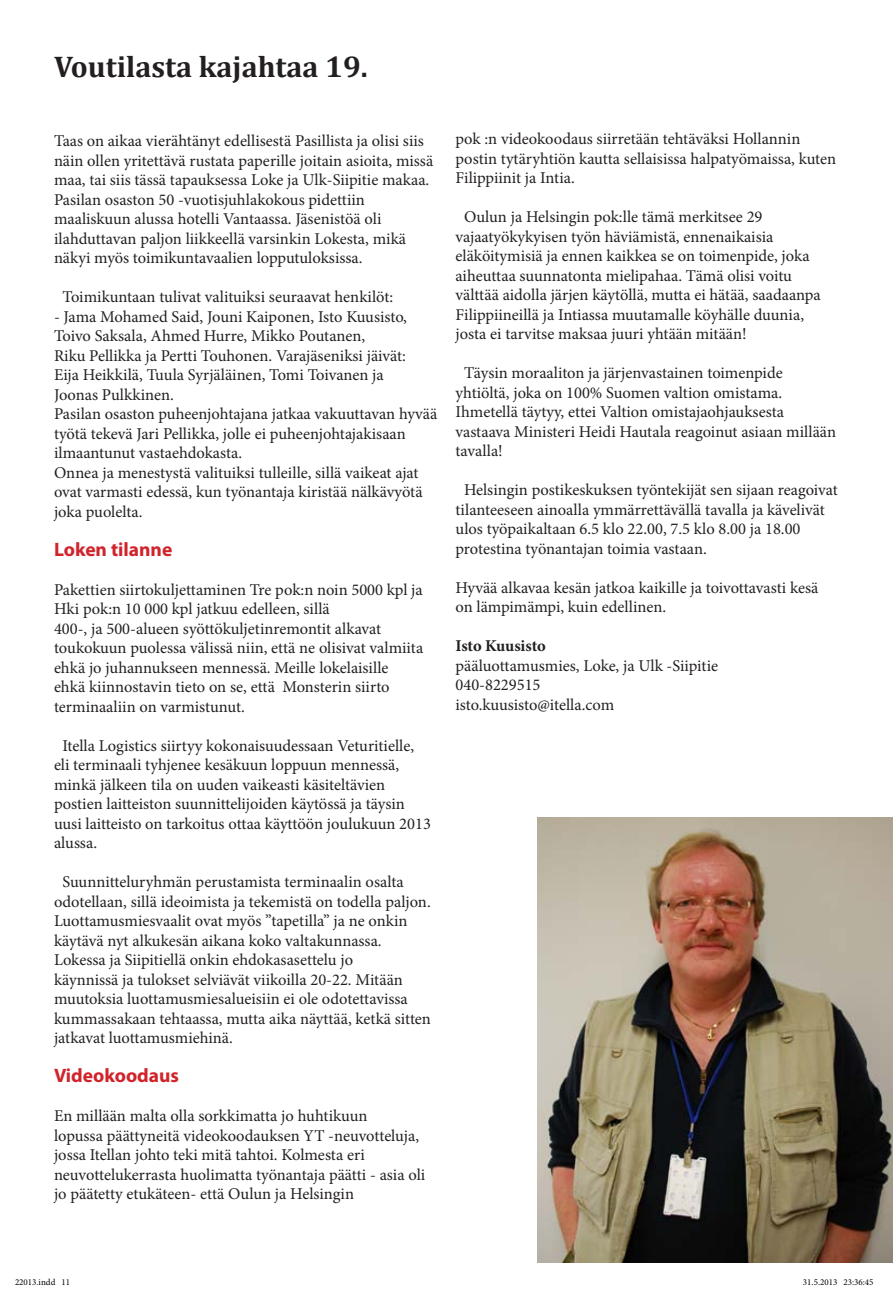
<style>
.page{position:relative;width:893px;height:1290px;background:#fff}
.page>*{position:absolute;margin:0;border:0;box-sizing:border-box;transform-origin:0 0}
.t1{font:700 30px "Cambria";color:#231f20}
.t2{font:700 19.5px "Myriad Pro";color:#d1232a}
.t3{font:16.5px/19.5px "Minion Pro";color:#231f20}
.t4{font:700 16.5px "Minion Pro";letter-spacing:-.005em;color:#231f20}
.t5{font:9px "Minion Pro";color:#000}
</style>
<div class="page">
<img style="left:537px;top:817px;width:356px;height:446px">
<h1 class="t1" style="left:54px;top:46px;width:315px">Voutilasta kajahtaa 19.</h1>
<p class="t3" style="left:54px;top:131px;width:381px">Taas on aikaa vierähtänyt edellisestä Pasillista ja olisi siis näin ollen yritettävä rustata paperille joitain asioita, missä maa, tai siis tässä tapauksessa Loke ja Ulk-Siipitie makaa.<br>Pasilan osaston 50 -vuotisjuhlakokous pidettiin maaliskuun alussa hotelli Vantaassa. Jäsenistöä oli ilahduttavan paljon liikkeellä varsinkin Lokesta, mikä näkyi myös toimikuntavaalien lopputuloksissa.</p>
<p class="t3" style="left:63px;top:287px;width:332px">Toimikuntaan tulivat valituiksi seuraavat henkilöt:</p>
<p class="t3" style="left:54px;top:307px;width:385px">- Jama Mohamed Said, Jouni Kaiponen, Isto Kuusisto, Toivo Saksala, Ahmed Hurre, Mikko Poutanen,<br>Riku Pellikka ja Pertti Touhonen. Varajäseniksi jäivät:<br>Eija Heikkilä, Tuula Syrjäläinen, Tomi Toivanen ja<br>Joonas Pulkkinen.<br>Pasilan osaston puheenjohtajana jatkaa vakuuttavan hyvää työtä tekevä Jari Pellikka, jolle ei puheenjohtajakisaan ilmaantunut vastaehdokasta.<br>Onnea ja menestystä valituiksi tulleille, sillä vaikeat ajat ovat varmasti edessä, kun työnantaja kiristää nälkävyötä joka puolelta.</p>
<p class="t2" style="left:54px;top:537px;width:120px">Loken tilanne</p>
<p class="t3" style="left:54px;top:580px;width:371px">Pakettien siirtokuljettaminen Tre pok:n noin 5000 kpl ja Hki pok:n 10 000 kpl jatkuu edelleen, sillä<br>400-, ja 500-alueen syöttökuljetinremontit alkavat toukokuun puolessa välissä niin, että ne olisivat valmiita ehkä jo juhannukseen mennessä. Meille lokelaisille ehkä kiinnostavin tieto on se, että Monsterin siirto terminaaliin on varmistunut.</p>
<p class="t3" style="left:54px;top:736px;width:378px;text-indent:9px">Itella Logistics siirtyy kokonaisuudessaan Veturitielle, eli terminaali tyhjenee kesäkuun loppuun mennessä, minkä jälkeen tila on uuden vaikeasti käsiteltävien postien laitteiston suunnittelijoiden käytössä ja täysin uusi laitteisto on tarkoitus ottaa käyttöön joulukuun 2013 alussa.</p>
<p class="t3" style="left:54px;top:872px;width:378px;text-indent:9px">Suunnitteluryhmän perustamista terminaalin osalta odotellaan, sillä ideoimista ja tekemistä on todella paljon.<br>Luottamusmiesvaalit ovat myös ”tapetilla” ja ne onkin käytävä nyt alkukesän aikana koko valtakunnassa.<br>Lokessa ja Siipitiellä onkin ehdokasasettelu jo<br>käynnissä ja tulokset selviävät viikoilla 20-22. Mitään muutoksia luottamusmiesalueisiin ei ole odotettavissa kummassakaan tehtaassa, mutta aika näyttää, ketkä sitten jatkavat luottamusmiehinä.</p>
<p class="t2" style="left:54px;top:1063px;width:127px">Videokoodaus</p>
<p class="t3" style="left:54px;top:1106px;width:373px">En millään malta olla sorkkimatta jo huhtikuun<br>lopussa päättyneitä videokoodauksen YT -neuvotteluja, jossa Itellan johto teki mitä tahtoi. Kolmesta eri neuvottelukerrasta huolimatta työnantaja päätti - asia oli jo päätetty etukäteen- että Oulun ja Helsingin</p>
<p class="t3" style="left:455px;top:129px;width:382px">pok :n videokoodaus siirretään tehtäväksi Hollannin postin tytäryhtiön kautta sellaisissa halpatyömaissa, kuten<br>Filippiinit ja Intia.</p>
<p class="t3" style="left:455px;top:207px;width:367px;text-indent:9px">Oulun ja Helsingin pok:lle tämä merkitsee 29 vajaatyökykyisen työn häviämistä, ennenaikaisia eläköitymisiä ja ennen kaikkea se on toimenpide, joka aiheuttaa suunnatonta mielipahaa. Tämä olisi voitu välttää aidolla järjen käytöllä, mutta ei hätää, saadaanpa Filippiineillä ja Intiassa muutamalle köyhälle duunia, josta ei tarvitse maksaa juuri yhtään mitään!</p>
<p class="t3" style="left:455px;top:363px;width:382px;text-indent:9px">Täysin moraaliton ja järjenvastainen toimenpide yhtiöltä, joka on 100% Suomen valtion omistama.<br>Ihmetellä täytyy, ettei Valtion omistajaohjauksesta vastaava Ministeri Heidi Hautala reagoinut asiaan millään tavalla!</p>
<p class="t3" style="left:455px;top:480px;width:384px;text-indent:9px">Helsingin postikeskuksen työntekijät sen sijaan reagoivat tilanteeseen ainoalla ymmärrettävällä tavalla ja kävelivät ulos työpaikaltaan 6.5 klo 22.00, 7.5 klo 8.00 ja 18.00 protestina työnantajan toimia vastaan.</p>
<p class="t3" style="left:455px;top:578px;width:364px">Hyvää alkavaa kesän jatkoa kaikille ja toivottavasti kesä on lämpimämpi, kuin edellinen.</p>
<p class="t4" style="left:455px;top:634px;width:92px">Isto Kuusisto</p>
<p class="t3" style="left:455px;top:656px;width:264px">pääluottamusmies, Loke, ja Ulk -Siipitie<br>040-8229515<br>isto.kuusisto@itella.com</p>
<p class="t5" style="left:15px;top:1276px;width:57px">22013.indd 11</p>
<p class="t5" style="left:803px;top:1276px;width:72px">31.5.2013 23:36:45</p>
</div>
